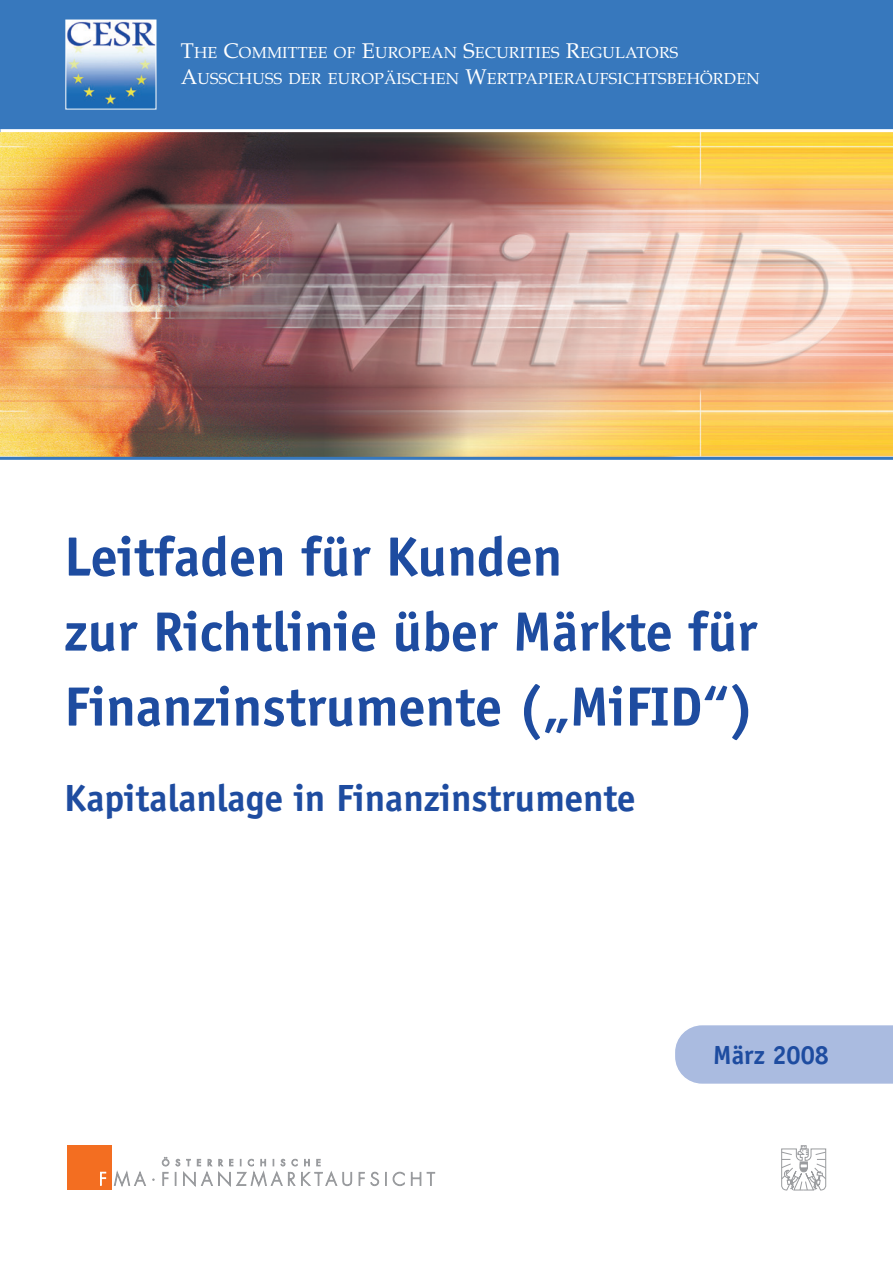
<style>
.page{position:relative;width:893px;height:1263px;background:#fff}
.page>*{position:absolute;margin:0;border:0;box-sizing:border-box;transform-origin:0 0}
.t1{font:700 57px/75px "Officina Sans";color:#1e4ca0}
.t2{font:700 39px "Officina Sans";color:#1e4ca0}
.t3{font:700 27px "Officina Sans";color:#1e4ca0}
.t4{font:15.9px/25.5px "Book Antiqua PL";letter-spacing:.015em;color:#fff}
.s1{font-size:21.3px}
</style>
<div class="page">
<img style="left:0;top:132px;width:893px;height:325px">
<div style="left:675px;top:1025px;width:218px;height:59px;background:#aabbe0"></div>
<div style="left:0;top:0;width:893px;height:132px;background:#3778bd"></div>
<hr style="left:0;top:129px;width:893px;height:3px;background:#fff">
<hr style="left:0;top:457px;width:893px;height:3px;background:#3778bd">
<img style="left:67px;top:22px;width:87px;height:85px">
<div style="left:65px;top:20px;width:91px;height:89px;border:1px solid #fff"></div>
<div style="left:67px;top:1146px;width:45px;height:44px;background:#f36e21"></div>
<svg style="left:100px;top:1172px;width:6px;height:14px"></svg>
<svg style="left:114px;top:1171px;width:32px;height:16px"></svg>
<svg style="left:162px;top:1172px;width:6px;height:14px"></svg>
<svg style="left:359px;top:1172px;width:20px;height:14px"></svg>
<svg style="left:385px;top:1172px;width:1px;height:14px"></svg>
<svg style="left:393px;top:1172px;width:12px;height:14px"></svg>
<svg style="left:411px;top:1172px;width:10px;height:14px"></svg>
<svg style="left:427px;top:1172px;width:8px;height:14px"></svg>
<svg style="left:162px;top:1157px;width:7px;height:9px"></svg>
<div style="left:162px;top:1159px;width:7px;height:7px;border:1px solid #999b9e;border-radius:50%"></div>
<svg style="left:175px;top:1159px;width:177px;height:28px"></svg>
<svg style="left:781px;top:1145px;width:45px;height:46px"></svg>
<p class="t4" style="left:181px;top:41px;width:580px"><span class="s1">T</span>HE <span class="s1">C</span>OMMITTEE OF <span class="s1">E</span>UROPEAN <span class="s1">S</span>ECURITIES <span class="s1">R</span>EGULATORS<br><span class="s1">A</span>USSCHUSS DER EUROPÄISCHEN <span class="s1">W</span>ERTPAPIERAUFSICHTSBEHÖRDEN</p>
<h1 class="t1" style="left:64px;top:524px;width:694px">Leitfaden für Kunden<br>zur Richtlinie über Märkte für<br>Finanzinstrumente („MiFID“)</h1>
<h2 class="t2" style="left:64px;top:783px;width:573px">Kapitalanlage in Finanzinstrumente</h2>
<h3 class="t3" style="left:713px;top:1044px;width:117px">März 2008</h3>
</div>
